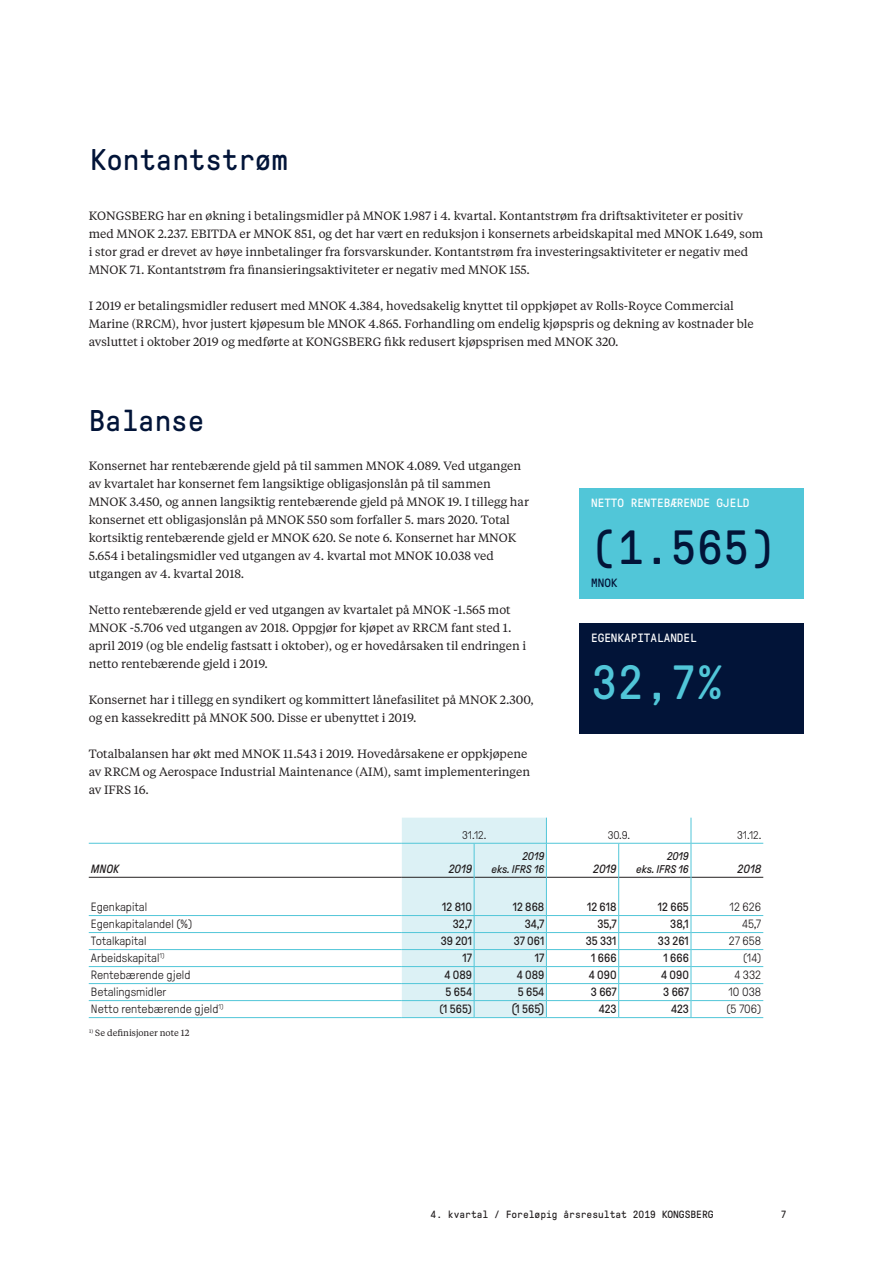
<style>
.page{position:relative;width:893px;height:1263px;background:#fff}
.page>*{position:absolute;margin:0;border:0;box-sizing:border-box;transform-origin:0 0}
.t1{font:48px "GT Pressura Mono";color:#021438}
.t2{font:48px "GT Pressura Mono";color:#51c6d8}
.t3{font:30px "GT Pressura Mono";color:#021438}
.t4{font:12px/18px "Tiempos Text";color:#231f20}
.t5{font:300 12px "GT Pressura";color:#231f20}
.t6{font:12px "GT Pressura";color:#231f20}
.t7{font:12px "GT Pressura Mono";color:#fff}
.t8{font:italic 12px "GT Pressura";color:#231f20}
.t9{font:12px "GT Pressura Mono";color:#021438}
.t10{font:italic 11.25px/12.8px "GT Pressura";color:#231f20;text-align:right}
.t11{font:300 11.25px "GT Pressura";color:#231f20}
.t12{font:10.5px "GT Pressura Mono";color:#231f20}
.t13{font:9px "Tiempos Text";color:#231f20}
</style>
<div class="page">
<div style="left:580px;top:488px;width:224px;height:111px;background:#51c6d8"></div>
<div style="left:580px;top:623px;width:224px;height:111px;background:#021438"></div>
<hr style="left:619px;top:843px;width:72px;height:1px;background:#51c6d8">
<hr style="left:89px;top:843px;width:313px;height:1px;background:#51c6d8">
<hr style="left:691px;top:843px;width:72px;height:1px;background:#51c6d8">
<hr style="left:89px;top:932px;width:313px;height:1px;background:#51c6d8">
<hr style="left:89px;top:949px;width:313px;height:1px;background:#51c6d8">
<hr style="left:89px;top:966px;width:313px;height:1px;background:#51c6d8">
<hr style="left:89px;top:983px;width:313px;height:1px;background:#51c6d8">
<hr style="left:89px;top:1000px;width:313px;height:1px;background:#51c6d8">
<hr style="left:89px;top:877px;width:313px;height:1px;background:#231f20">
<hr style="left:89px;top:915px;width:313px;height:1px;background:#51c6d8">
<hr style="left:546px;top:915px;width:72px;height:1px;background:#51c6d8">
<hr style="left:619px;top:915px;width:72px;height:1px;background:#51c6d8">
<hr style="left:546px;top:932px;width:72px;height:1px;background:#51c6d8">
<hr style="left:619px;top:932px;width:72px;height:1px;background:#51c6d8">
<hr style="left:546px;top:949px;width:72px;height:1px;background:#51c6d8">
<hr style="left:619px;top:949px;width:72px;height:1px;background:#51c6d8">
<hr style="left:546px;top:966px;width:72px;height:1px;background:#51c6d8">
<hr style="left:619px;top:966px;width:72px;height:1px;background:#51c6d8">
<hr style="left:546px;top:983px;width:72px;height:1px;background:#51c6d8">
<hr style="left:619px;top:983px;width:72px;height:1px;background:#51c6d8">
<hr style="left:691px;top:932px;width:72px;height:1px;background:#51c6d8">
<hr style="left:691px;top:949px;width:72px;height:1px;background:#51c6d8">
<hr style="left:691px;top:966px;width:72px;height:1px;background:#51c6d8">
<hr style="left:691px;top:983px;width:72px;height:1px;background:#51c6d8">
<hr style="left:691px;top:877px;width:72px;height:1px;background:#231f20">
<hr style="left:691px;top:915px;width:72px;height:1px;background:#51c6d8">
<hr style="left:546px;top:843px;width:73px;height:1px;background:#51c6d8">
<hr style="left:547px;top:877px;width:71px;height:1px;background:#231f20">
<hr style="left:619px;top:877px;width:72px;height:1px;background:#231f20">
<hr style="left:691px;top:1000px;width:72px;height:1px;background:#51c6d8">
<hr style="left:691px;top:1017px;width:72px;height:1px;background:#51c6d8">
<hr style="left:546px;top:1000px;width:72px;height:1px;background:#51c6d8">
<hr style="left:619px;top:1000px;width:72px;height:1px;background:#51c6d8">
<hr style="left:402px;top:1017px;width:72px;height:1px;background:#51c6d8">
<hr style="left:546px;top:1017px;width:73px;height:1px;background:#51c6d8">
<hr style="left:619px;top:1017px;width:72px;height:1px;background:#51c6d8">
<hr style="left:474px;top:1017px;width:72px;height:1px;background:#51c6d8">
<hr style="left:89px;top:1017px;width:313px;height:1px;background:#51c6d8">
<svg style="left:691px;top:818px;width:1px;height:25px"></svg>
<hr style="left:691px;top:843px;width:1px;height:34px;background:#51c6d8">
<hr style="left:691px;top:877px;width:1px;height:38px;background:#51c6d8">
<svg style="left:691px;top:915px;width:1px;height:102px"></svg>
<hr style="left:618px;top:843px;width:1px;height:34px;background:#51c6d8">
<hr style="left:618px;top:877px;width:1px;height:38px;background:#51c6d8">
<svg style="left:618px;top:915px;width:1px;height:102px"></svg>
<svg style="left:402px;top:818px;width:145px;height:199px;background:#d4edf2"></svg>
<h2 class="t3" style="left:90px;top:144px;width:200px">Kontantstrøm</h2>
<p class="t4" style="left:89px;top:206px;width:676px">KONGSBERG har en økning i betalingsmidler på MNOK 1.987 i 4. kvartal. Kontantstrøm fra driftsaktiviteter er positiv med MNOK 2.237. EBITDA er MNOK 851, og det har vært en reduksjon i konsernets arbeidskapital med MNOK 1.649, som i stor grad er drevet av høye innbetalinger fra forsvarskunder. Kontantstrøm fra investeringsaktiviteter er negativ med MNOK 71. Kontantstrøm fra finansieringsaktiviteter er negativ med MNOK 155.</p>
<p class="t4" style="left:89px;top:296px;width:667px">I 2019 er betalingsmidler redusert med MNOK 4.384, hovedsakelig knyttet til oppkjøpet av Rolls-Royce Commercial<br>Marine (RRCM), hvor justert kjøpesum ble MNOK 4.865. Forhandling om endelig kjøpspris og dekning av kostnader ble avsluttet i oktober 2019 og medførte at KONGSBERG fikk redusert kjøpsprisen med MNOK 320.</p>
<h2 class="t3" style="left:89px;top:404px;width:117px">Balanse</h2>
<p class="t4" style="left:89px;top:456px;width:442px">Konsernet har rentebærende gjeld på til sammen MNOK 4.089. Ved utgangen av kvartalet har konsernet fem langsiktige obligasjonslån på til sammen MNOK 3.450, og annen langsiktig rentebærende gjeld på MNOK 19. I tillegg har konsernet ett obligasjonslån på MNOK 550 som forfaller 5. mars 2020. Total kortsiktig rentebærende gjeld er MNOK 620. Se note 6. Konsernet har MNOK 5.654 i betalingsmidler ved utgangen av 4. kvartal mot MNOK 10.038 ved utgangen av 4. kvartal 2018.</p>
<p class="t4" style="left:89px;top:600px;width:439px">Netto rentebærende gjeld er ved utgangen av kvartalet på MNOK -1.565 mot MNOK -5.706 ved utgangen av 2018. Oppgjør for kjøpet av RRCM fant sted 1. april 2019 (og ble endelig fastsatt i oktober), og er hovedårsaken til endringen i netto rentebærende gjeld i 2019.</p>
<p class="t4" style="left:89px;top:690px;width:447px">Konsernet har i tillegg en syndikert og kommittert lånefasilitet på MNOK 2.300, og en kassekreditt på MNOK 500. Disse er ubenyttet i 2019.</p>
<p class="t4" style="left:89px;top:744px;width:443px">Totalbalansen har økt med MNOK 11.543 i 2019. Hovedårsakene er oppkjøpene av RRCM og Aerospace Industrial Maintenance (AIM), samt implementeringen av IFRS 16.</p>
<p class="t7" style="left:591px;top:496px;width:160px">NETTO RENTEBÆRENDE GJELD</p>
<h1 class="t1" style="left:591px;top:522px;width:186px">(1.565)</h1>
<p class="t9" style="left:591px;top:576px;width:28px">MNOK</p>
<p class="t7" style="left:591px;top:631px;width:107px">EGENKAPITALANDEL</p>
<h1 class="t2" style="left:591px;top:657px;width:133px">32,7%</h1>
<p class="t11" style="left:462px;top:829px;width:26px">31.12.</p>
<p class="t11" style="left:608px;top:829px;width:24px">30.9.</p>
<p class="t11" style="left:737px;top:829px;width:26px">31.12.</p>
<p class="t8" style="left:91px;top:862px;width:30px">MNOK</p>
<p class="t8" style="left:449px;top:862px;width:25px">2019</p>
<p class="t10" style="left:492px;top:850px;width:54px">2019<br>eks. IFRS 16</p>
<p class="t8" style="left:593px;top:862px;width:25px">2019</p>
<p class="t10" style="left:636px;top:850px;width:54px">2019<br>eks. IFRS 16</p>
<p class="t8" style="left:738px;top:862px;width:25px">2018</p>
<p class="t5" style="left:91px;top:901px;width:58px">Egenkapital</p>
<p class="t6" style="left:442px;top:901px;width:31px">12 810</p>
<p class="t6" style="left:513px;top:901px;width:33px">12 868</p>
<p class="t6" style="left:587px;top:901px;width:31px">12 618</p>
<p class="t6" style="left:658px;top:901px;width:32px">12 665</p>
<p class="t5" style="left:730px;top:901px;width:33px">12 626</p>
<p class="t5" style="left:91px;top:918px;width:103px">Egenkapitalandel (%)</p>
<p class="t6" style="left:453px;top:918px;width:21px">32,7</p>
<p class="t6" style="left:525px;top:918px;width:21px">34,7</p>
<p class="t6" style="left:597px;top:918px;width:21px">35,7</p>
<p class="t6" style="left:670px;top:918px;width:20px">38,1</p>
<p class="t5" style="left:742px;top:918px;width:21px">45,7</p>
<p class="t5" style="left:91px;top:935px;width:57px">Totalkapital</p>
<p class="t6" style="left:441px;top:935px;width:33px">39 201</p>
<p class="t6" style="left:514px;top:935px;width:32px">37 061</p>
<p class="t6" style="left:586px;top:935px;width:32px">35 331</p>
<p class="t6" style="left:658px;top:935px;width:32px">33 261</p>
<p class="t5" style="left:729px;top:935px;width:34px">27 658</p>
<p class="t5" style="left:91px;top:952px;width:75px">Arbeidskapital<sup>1)</sup></p>
<p class="t6" style="left:463px;top:952px;width:11px">17</p>
<p class="t6" style="left:535px;top:952px;width:11px">17</p>
<p class="t6" style="left:591px;top:952px;width:27px">1 666</p>
<p class="t6" style="left:663px;top:952px;width:27px">1 666</p>
<p class="t5" style="left:743px;top:952px;width:19px">(14)</p>
<p class="t5" style="left:91px;top:969px;width:101px">Rentebærende gjeld</p>
<p class="t6" style="left:444px;top:969px;width:29px">4 089</p>
<p class="t6" style="left:517px;top:969px;width:29px">4 089</p>
<p class="t6" style="left:589px;top:969px;width:29px">4 090</p>
<p class="t6" style="left:661px;top:969px;width:29px">4 090</p>
<p class="t5" style="left:734px;top:969px;width:28px">4 332</p>
<p class="t5" style="left:91px;top:986px;width:77px">Betalingsmidler</p>
<p class="t6" style="left:445px;top:986px;width:28px">5 654</p>
<p class="t6" style="left:518px;top:986px;width:28px">5 654</p>
<p class="t6" style="left:591px;top:986px;width:28px">3 667</p>
<p class="t6" style="left:663px;top:986px;width:28px">3 667</p>
<p class="t5" style="left:728px;top:986px;width:34px">10 038</p>
<p class="t5" style="left:91px;top:1003px;width:134px">Netto rentebærende gjeld<sup>1)</sup></p>
<p class="t6" style="left:440px;top:1003px;width:34px">(1 565)</p>
<p class="t6" style="left:512px;top:1003px;width:34px">(1 565)</p>
<p class="t6" style="left:599px;top:1003px;width:19px">423</p>
<p class="t6" style="left:671px;top:1003px;width:19px">423</p>
<p class="t5" style="left:727px;top:1003px;width:36px">(5 706)</p>
<p class="t13" style="left:89px;top:1027px;width:102px"><sup>1)</sup> Se definisjoner note 12</p>
<p class="t12" style="left:431px;top:1209px;width:284px">4. kvartal / Foreløpig årsresultat 2019 KONGSBERG</p>
<p class="t12" style="left:781px;top:1209px;width:7px">7</p>
</div>
